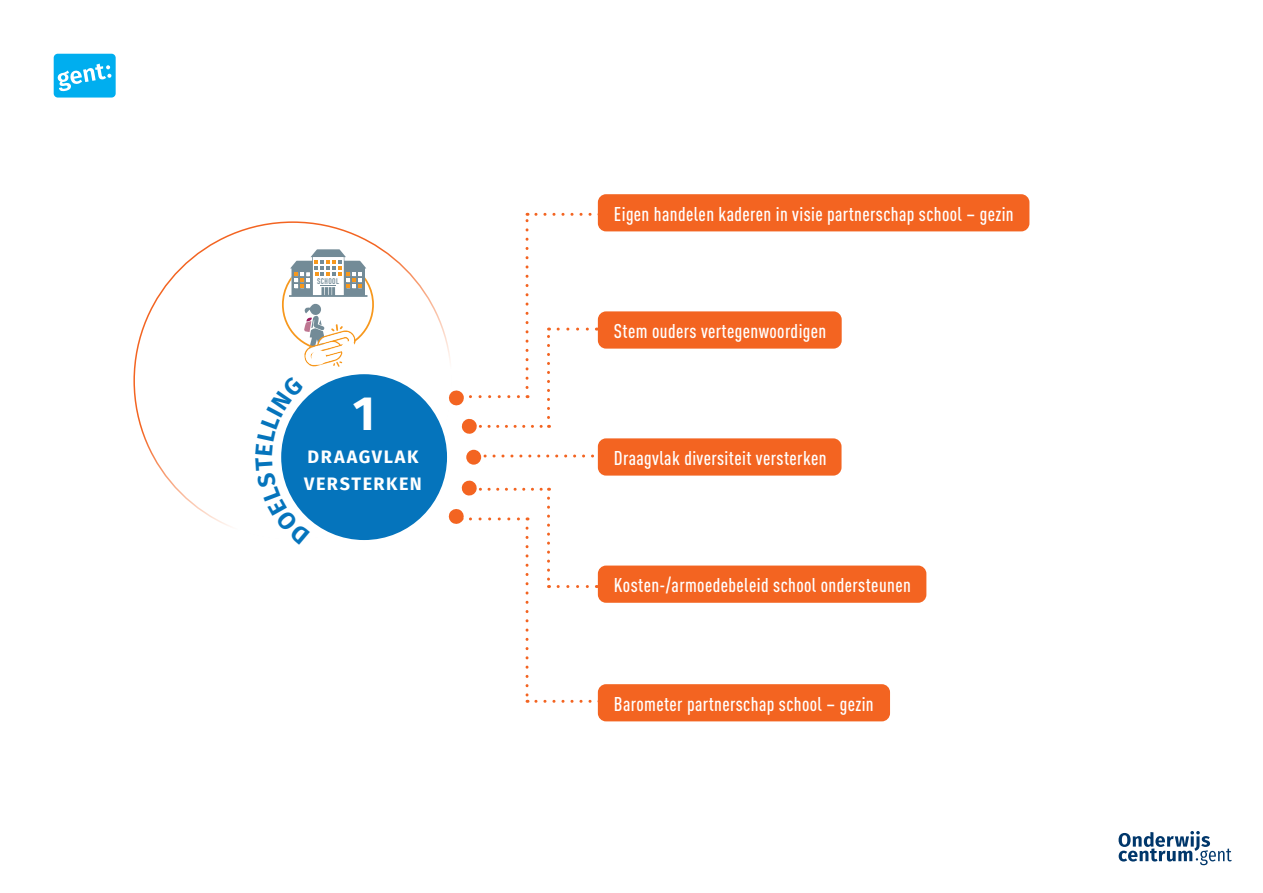
<style>
.page{position:relative;width:1263px;height:893px;background:#fff}
.page>*{position:absolute;margin:0;border:0;box-sizing:border-box;transform-origin:0 0}
.t1{font:700 48px "Fira Sans";color:#fff}
.t2{font:500 19.65px "DIN Cond";letter-spacing:.02em;color:#fff}
.t3{font:700 18px/27px "Fira Sans";letter-spacing:.085em;color:#fff}
.t4{font:700 8.1px "DIN Condensed";letter-spacing:.05em;color:#738b97}
</style>
<div class="page">
<div style="left:466px;top:450px;width:15px;height:15px;background:#f36421;border-radius:50%"></div>
<svg style="left:448px;top:213px;width:160px;height:221px"></svg>
<svg style="left:485px;top:454px;width:113px;height:3px"></svg>
<svg style="left:448px;top:480px;width:160px;height:223px"></svg>
<svg style="left:1118px;top:831px;width:114px;height:34px"></svg>
<div style="left:54px;top:54px;width:62px;height:44px;background:#00aeef;border-radius:4px"></div>
<svg style="left:57px;top:64px;width:55px;height:28px"></svg>
<div style="left:281px;top:374px;width:166px;height:166px;background:#0574bc;border-radius:50%"></div>
<div style="left:601px;top:441px;width:238px;height:32px;background:#f36421;border-radius:5px"></div>
<div style="left:598px;top:438px;width:243px;height:38px;border:6px solid #f36421;border-radius:5px"></div>
<div style="left:601px;top:197px;width:426px;height:32px;background:#f36421;border-radius:5px"></div>
<div style="left:598px;top:194px;width:431px;height:37px;border:6px solid #f36421;border-radius:5px"></div>
<div style="left:601px;top:314px;width:238px;height:32px;background:#f36421;border-radius:5px"></div>
<div style="left:598px;top:311px;width:244px;height:38px;border:6px solid #f36421;border-radius:5px"></div>
<div style="left:601px;top:687px;width:286px;height:32px;background:#f36421;border-radius:5px"></div>
<div style="left:598px;top:684px;width:292px;height:37px;border:6px solid #f36421;border-radius:5px"></div>
<div style="left:601px;top:568px;width:322px;height:32px;background:#f36421;border-radius:5px"></div>
<div style="left:598px;top:566px;width:328px;height:37px;border:6px solid #f36421;border-radius:5px"></div>
<svg style="left:281px;top:249px;width:107px;height:292px"></svg>
<p class="t4" style="left:317px;top:276px;width:23px">SCHOOL</p>
<h1 class="t1" style="left:353px;top:373px;width:24px">1</h1>
<p class="t3" style="left:304px;top:442px;width:119px">DRAAGVLAK<br>VERSTERKEN</p>
<p class="t2" style="left:614px;top:202px;width:401px">Eigen handelen kaderen in visie partnerschap school – gezin</p>
<p class="t2" style="left:614px;top:319px;width:214px">Stem ouders vertegenwoordigen</p>
<p class="t2" style="left:614px;top:446px;width:214px">Draagvlak diversiteit versterken</p>
<p class="t2" style="left:614px;top:573px;width:298px">Kosten-/armoedebeleid school ondersteunen</p>
<p class="t2" style="left:614px;top:692px;width:261px">Barometer partnerschap school – gezin</p>
</div>
